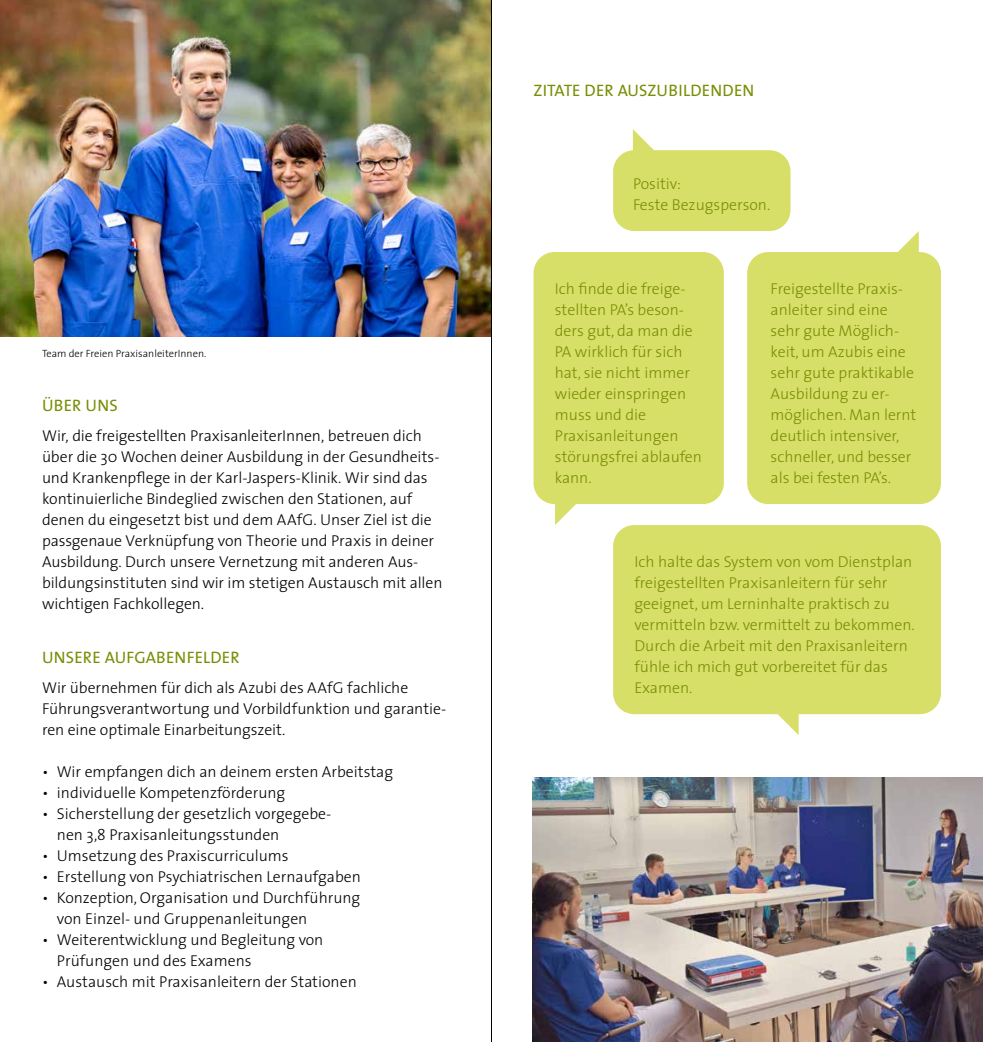
<style>
.page{position:relative;width:983px;height:1042px;background:#fff}
.page>*{position:absolute;margin:0;border:0;box-sizing:border-box;transform-origin:0 0}
.t1{font:16.62px "The Sans";letter-spacing:.01em;color:#788e05}
.t2{font:300 15.75px/21px "The Sans";color:#000}
.t3{font:300 15.75px/21px "The Sans";color:#788e05}
.t4{font:300 10.5px "The Sans";color:#000}
</style>
<div class="page">
<img style="left:532px;top:777px;width:450px;height:265px">
<img style="left:0;top:0;width:491px;height:336px">
<svg style="left:898px;top:232px;width:20px;height:20px"></svg>
<svg style="left:632px;top:129px;width:22px;height:21px"></svg>
<svg style="left:756px;top:714px;width:42px;height:21px"></svg>
<svg style="left:555px;top:504px;width:42px;height:21px"></svg>
<div style="left:747px;top:252px;width:193px;height:252px;background:#d8df69;border-radius:21px"></div>
<div style="left:533px;top:252px;width:190px;height:252px;background:#d8df69;border-radius:21px"></div>
<div style="left:613px;top:525px;width:327px;height:189px;background:#d8df69;border-radius:21px"></div>
<div style="left:613px;top:150px;width:177px;height:81px;background:#d8df69;border-radius:21px"></div>
<hr style="left:491px;top:0;width:1px;height:1042px;background:#000">
<p class="t4" style="left:42px;top:345px;width:166px">Team der Freien PraxisanleiterInnen.</p>
<p class="t1" style="left:42px;top:391px;width:77px">ÜBER UNS</p>
<p class="t2" style="left:42px;top:425px;width:402px">Wir, die freigestellten PraxisanleiterInnen, betreuen dich über die 30 Wochen deiner Ausbildung in der Gesundheits&shy;und Krankenpflege in der Karl-Jaspers-Klinik. Wir sind das kontinuierliche Bindeglied zwischen den Stationen, auf denen du eingesetzt bist und dem AAfG. Unser Ziel ist die passgenaue Verknüpfung von Theorie und Praxis in deiner Ausbildung. Durch unsere Vernetzung mit anderen Aus&shy;bildungsinstituten sind wir im stetigen Austausch mit allen wichtigen Fachkollegen.</p>
<p class="t1" style="left:42px;top:643px;width:199px">UNSERE AUFGABENFELDER</p>
<p class="t2" style="left:42px;top:677px;width:405px">Wir übernehmen für dich als Azubi des AAfG fachliche<br>Führungsverantwortung und Vorbildfunktion und garantie&shy;ren eine optimale Einarbeitungszeit.</p>
<p class="t2" style="left:42px;top:761px;width:352px">• Wir empfangen dich an deinem ersten Arbeitstag</p>
<p class="t2" style="left:42px;top:782px;width:245px">• individuelle Kompetenzförderung</p>
<p class="t2" style="left:57px;top:803px;width:276px;text-indent:-15px">• Sicherstellung der gesetzlich vorgegebe&shy;nen 3,8 Praxisanleitungsstunden</p>
<p class="t2" style="left:42px;top:845px;width:248px">• Umsetzung des Praxiscurriculums</p>
<p class="t2" style="left:42px;top:866px;width:320px">• Erstellung von Psychiatrischen Lernaufgaben</p>
<p class="t2" style="left:57px;top:887px;width:305px;text-indent:-15px">• Konzeption, Organisation und -Durchführung von Einzel- und Gruppenanleitungen</p>
<p class="t2" style="left:57px;top:929px;width:268px;text-indent:-15px">• Weiterentwicklung und Begleitung von<br>Prüfungen und des Examens</p>
<p class="t2" style="left:42px;top:971px;width:316px">• Austausch mit Praxisanleitern der Stationen</p>
<p class="t1" style="left:533px;top:76px;width:222px">ZITATE DER AUSZUBILDENDEN</p>
<p class="t3" style="left:633px;top:173px;width:139px">Positiv:<br>Feste Bezugsperson.</p>
<p class="t3" style="left:554px;top:278px;width:149px">Ich finde die freige&shy;stellten PA’s beson&shy;ders gut, da man die<br>PA wirklich für sich hat, sie nicht immer wieder -einspringen muss und die<br>Praxisanleitungen störungsfrei ablaufen kann.</p>
<p class="t3" style="left:770px;top:278px;width:147px">Freigestellte Praxis&shy;anleiter sind eine sehr gute Möglich&shy;keit, um Azubis eine sehr gute praktikable<br>Ausbildung zu er&shy;möglichen. Man lernt deutlich intensiver, schneller, und besser als bei festen PA’s.</p>
<p class="t3" style="left:634px;top:551px;width:282px">Ich halte das System von vom Dienstplan freigestellten Praxisanleitern für sehr geeignet, um Lerninhalte praktisch zu vermitteln bzw. vermittelt zu bekommen.<br>Durch die Arbeit mit den Praxisanleitern fühle ich mich gut vorbereitet für das Examen.</p>
</div>
